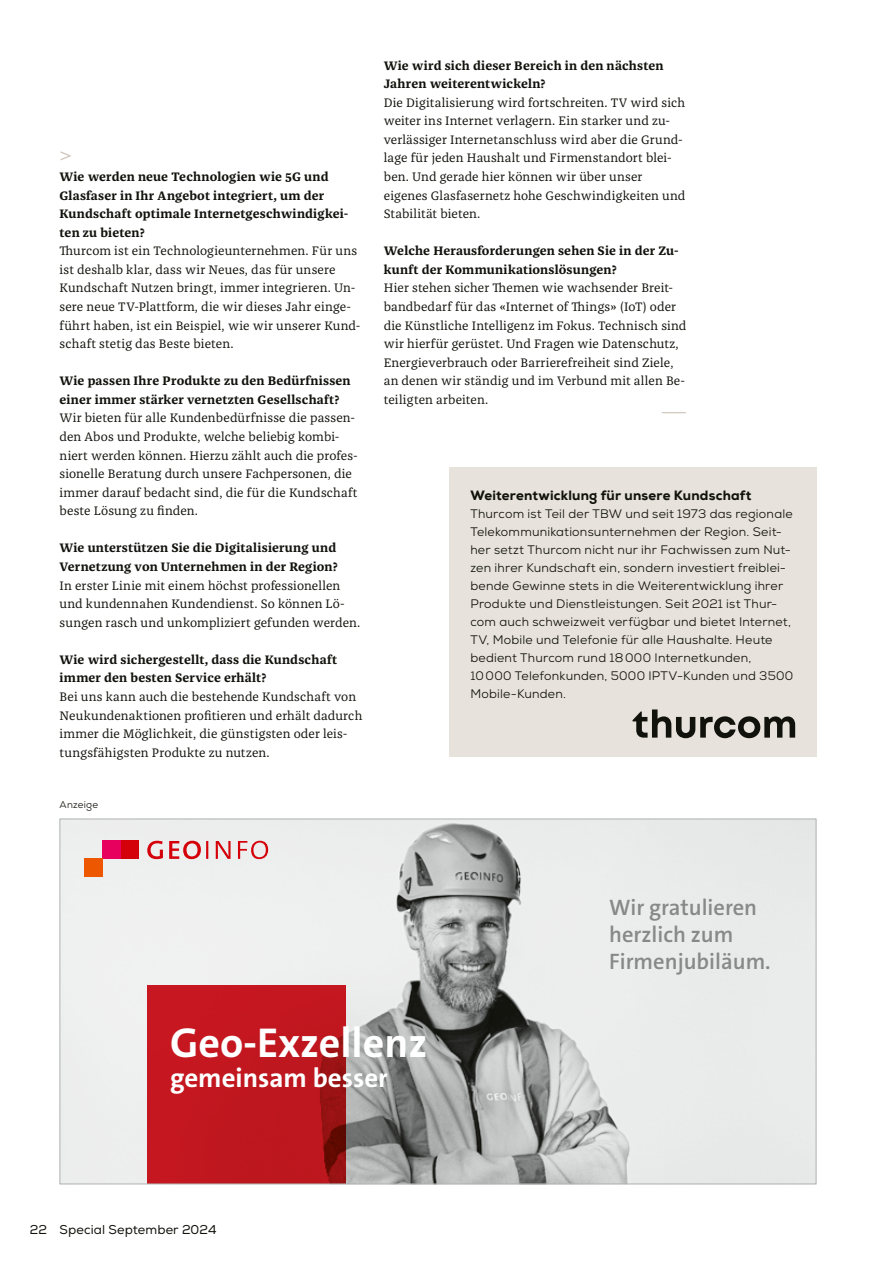
<style>
.page{position:relative;width:893px;height:1263px;background:#fff}
.page>*{position:absolute;margin:0;border:0;box-sizing:border-box;transform-origin:0 0}
.t1{font:700 42px "The Sans C4 s";color:#fff}
.t2{font:700 27px "The Sans C4 s";color:#fff}
.t3{font:300 24px "Brown";color:#d0c6bc}
.t4{font:300 24px "Brown Pro";color:#d0c6bc}
.t5{font:600 22.5px/27px "The Sans C4 s";color:#878988}
.t6{font:800 13.5px "Nexa";letter-spacing:.015em;color:#12120d}
.t7{font:12.75px/18.6px "Franziska FF";letter-spacing:.01em;color:#12120d}
.t8{font:700 12.75px/18.6px "Franziska FF";letter-spacing:.01em;color:#12120d}
.t9{font:12.75px "Nexa";letter-spacing:.01em;color:#12120d}
.t10{font:12.3px/18px "Nexa";letter-spacing:.015em;color:#12120d}
.t11{font:9.75px "Nexa";letter-spacing:.025em;color:#12120d}
</style>
<div class="page">
<img style="left:62px;top:821px;width:752px;height:361px">
<div style="left:147px;top:986px;width:198px;height:196px;background:#c21720"></div>
<svg style="left:147px;top:841px;width:121px;height:18px;background:#e4a0a4"></svg>
<div style="left:120px;top:841px;width:18px;height:18px;background:#d4000a"></div>
<div style="left:102px;top:841px;width:18px;height:18px;background:#e7005d"></div>
<div style="left:84px;top:859px;width:18px;height:18px;background:#ed5700"></div>
<div style="left:449px;top:468px;width:367px;height:289px;background:#e7e2dc"></div>
<svg style="left:632px;top:709px;width:163px;height:29px"></svg>
<h3 class="t3" style="left:60px;top:136px;width:14px">&gt;</h3>
<p class="t8" style="left:60px;top:167px;width:290px">Wie werden neue Technologien wie 5G und Glasfaser in Ihr Angebot integriert, um der Kundschaft optimale Internetgeschwindigkei&shy;ten zu bieten?</p>
<p class="t7" style="left:60px;top:242px;width:302px">Thurcom ist ein Technologieunternehmen. Für uns ist deshalb klar, dass wir Neues, das für unsere Kundschaft Nutzen bringt, immer integrieren. Un&shy;sere neue TV-Plattform, die wir dieses Jahr einge&shy;führt haben, ist ein Beispiel, wie wir unserer Kund&shy;schaft stetig das Beste bieten.</p>
<p class="t8" style="left:60px;top:372px;width:293px">Wie passen Ihre Produkte zu den Bedürfnissen einer immer stärker vernetzten Gesellschaft?</p>
<p class="t7" style="left:60px;top:409px;width:300px">Wir bieten für alle Kundenbedürfnisse die passen&shy;den Abos und Produkte, welche beliebig kombi&shy;niert werden können. Hierzu zählt auch die profes&shy;sionelle Beratung durch unsere Fachpersonen, die immer darauf bedacht sind, die für die Kundschaft beste Lösung zu finden.</p>
<p class="t8" style="left:60px;top:539px;width:279px">Wie unterstützen Sie die Digitalisierung und<br>Vernetzung von Unternehmen in der Region?</p>
<p class="t7" style="left:60px;top:576px;width:302px">In erster Linie mit einem höchst professionellen und kundennahen Kundendienst. So können Lö&shy;sungen rasch und unkompliziert gefunden werden.</p>
<p class="t8" style="left:60px;top:650px;width:279px">Wie wird sichergestellt, dass die Kundschaft immer den besten Service erhält?</p>
<p class="t7" style="left:60px;top:687px;width:304px">Bei uns kann auch die bestehende Kundschaft von Neukundenaktionen profitieren und erhält dadurch immer die Möglichkeit, die günstigsten oder leis&shy;tungsfähigsten Produkte zu nutzen.</p>
<p class="t11" style="left:60px;top:799px;width:40px">Anzeige</p>
<p class="t8" style="left:384px;top:56px;width:281px">Wie wird sich dieser Bereich in den nächsten<br>Jahren weiterentwickeln?</p>
<p class="t7" style="left:384px;top:93px;width:303px">Die Digitalisierung wird fortschreiten. TV wird sich weiter ins Internet verlagern. Ein starker und zu&shy;verlässiger Internetanschluss wird aber die Grund&shy;lage für jeden Haushalt und Firmenstandort blei&shy;ben. Und gerade hier können wir über unser eigenes Glasfasernetz hohe Geschwindigkeiten und Stabilität bieten.</p>
<p class="t8" style="left:384px;top:242px;width:296px">Welche Herausforderungen sehen Sie in der Zu&shy;kunft der Kommunikationslösungen?</p>
<p class="t7" style="left:384px;top:279px;width:304px">Hier stehen sicher Themen wie wachsender Breit&shy;bandbedarf für das «Internet of Things» (IoT) oder die Künstliche Intelligenz im Fokus. Technisch sind wir hierfür gerüstet. Und Fragen wie Datenschutz, Energieverbrauch oder Barrierefreiheit sind Ziele, an denen wir ständig und im Verbund mit allen Be&shy;teiligten arbeiten.</p>
<h3 class="t4" style="left:661px;top:396px;width:27px">–</h3>
<p class="t6" style="left:470px;top:487px;width:283px">Weiterentwicklung für unsere Kundschaft</p>
<p class="t10" style="left:470px;top:505px;width:325px">Thurcom ist Teil der TBW und seit 1973 das regionale Telekommunikationsunternehmen der Region. Seit&shy;her setzt Thurcom nicht nur ihr Fachwissen zum Nut&shy;zen ihrer Kundschaft ein, sondern investiert freiblei&shy;bende Gewinne stets in die Weiterentwicklung ihrer Produkte und Dienstleistungen. Seit 2021 ist Thur&shy;com auch schweizweit verfügbar und bietet Internet, TV, Mobile und Telefonie für alle Haushalte. Heute bedient Thurcom rund 18000 Internetkunden, 10000 Telefonkunden, 5000 IPTV-Kunden und 3500<br>Mobile-Kunden.</p>
<h3 class="t5" style="left:609px;top:894px;width:163px">Wir gratulieren herzlich zum<br>Firmenjubiläum.</h3>
<h1 class="t1" style="left:170px;top:1016px;width:259px">Geo-Exzellenz</h1>
<h2 class="t2" style="left:170px;top:1060px;width:219px">gemeinsam besser</h2>
<p class="t9" style="left:30px;top:1221px;width:188px">22 Special September 2024</p>
</div>
